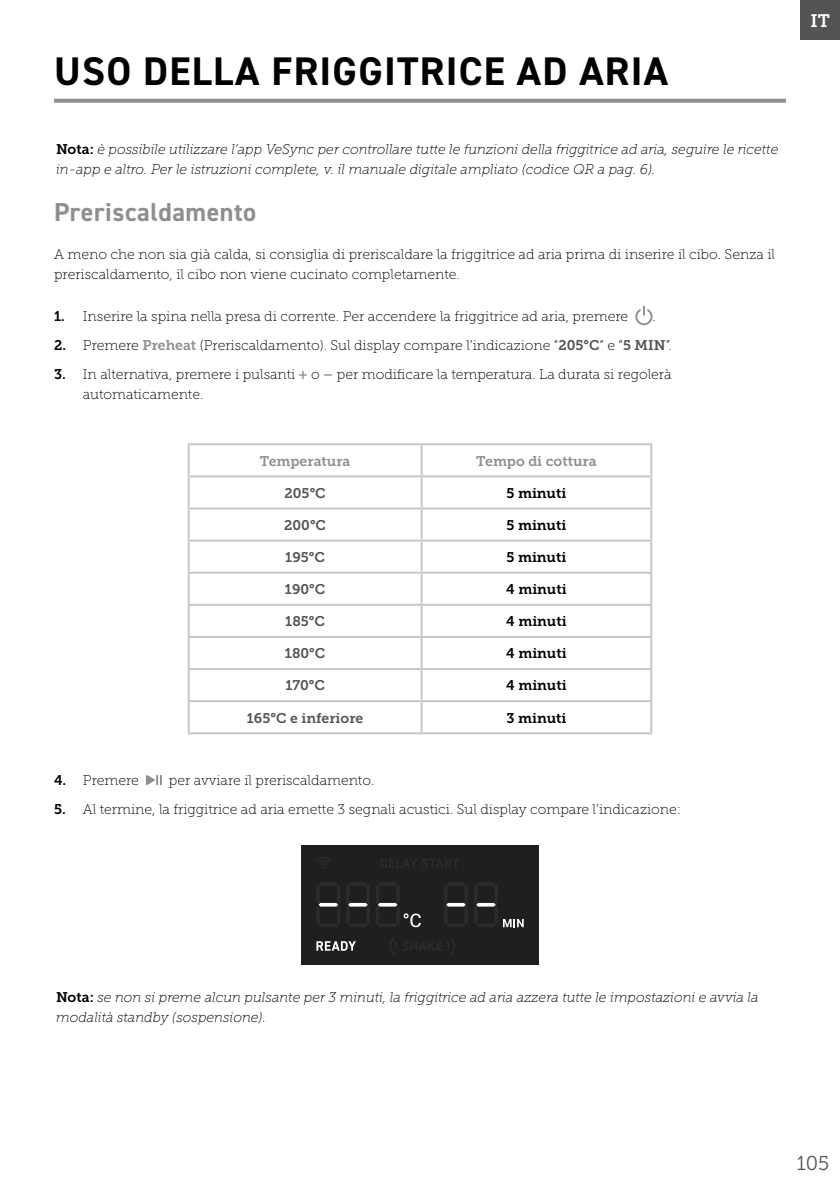
<style>
.page{position:relative;width:840px;height:1191px;background:#fff}
.page>*{position:absolute;margin:0;border:0;box-sizing:border-box;transform-origin:0 0}
.Section_Header{font:700 40px "DIN2014";letter-spacing:.03em;color:#000}
.Sub_Header{font:700 26px "DIN2014";letter-spacing:.02em;color:#8f8f8f}
.t1{font:20px "Museo Slab 300";color:#545454}
.t2{font:18px "Museo Slab 700";color:#fff}
.Support_Numbers{font:14px/20px "Museo Slab 100";color:#000}
.Note_Bullets{font:italic 14px/20px "Museo Slab 100";color:#000}
.Support_Text{font:14px "Museo Slab 700";color:#000}
.Support_Text-2{font:14px "Museo Slab 700";color:#545454}
.Support_Text-3{font:14px "Museo Slab 700";color:#8f8f8f}
.s1{font-family:"Museo Slab 700";font-style:normal}
.s2{font-family:"Museo Slab 700"}
.s3{font-family:"Museo Slab 700";color:#8f8f8f}
.s4{font-family:"Museo Slab 700";color:#545454}
</style>
<div class="page">
<div style="left:799px;top:0;width:40px;height:40px;background:#545454"></div>
<div style="left:301px;top:845px;width:237px;height:119px;background:#1f1f1f"></div>
<svg style="left:390px;top:938px;width:65px;height:16px"></svg>
<svg style="left:316px;top:857px;width:15px;height:11px"></svg>
<svg style="left:444px;top:883px;width:23px;height:44px"></svg>
<svg style="left:475px;top:883px;width:48px;height:44px"></svg>
<svg style="left:317px;top:883px;width:23px;height:44px"></svg>
<svg style="left:346px;top:883px;width:74px;height:44px"></svg>
<svg style="left:316px;top:941px;width:39px;height:9px"></svg>
<svg style="left:381px;top:859px;width:78px;height:8px"></svg>
<svg style="left:635px;top:306px;width:18px;height:20px"></svg>
<svg style="left:146px;top:775px;width:16px;height:10px"></svg>
<svg style="left:54px;top:99px;width:731px;height:4px;background:#979797"></svg>
<hr style="left:188px;top:443px;width:233px;height:2px;background:#c7c7c7">
<hr style="left:188px;top:445px;width:2px;height:30px;background:#c7c7c7">
<hr style="left:421px;top:443px;width:231px;height:2px;background:#c7c7c7">
<hr style="left:420px;top:445px;width:2px;height:30px;background:#c7c7c7">
<hr style="left:650px;top:445px;width:2px;height:30px;background:#c7c7c7">
<hr style="left:188px;top:477px;width:2px;height:30px;background:#c7c7c7">
<hr style="left:420px;top:477px;width:2px;height:30px;background:#c7c7c7">
<hr style="left:650px;top:477px;width:2px;height:30px;background:#c7c7c7">
<hr style="left:188px;top:507px;width:233px;height:2px;background:#c7c7c7">
<hr style="left:188px;top:509px;width:2px;height:30px;background:#c7c7c7">
<hr style="left:421px;top:507px;width:231px;height:2px;background:#c7c7c7">
<hr style="left:420px;top:509px;width:2px;height:30px;background:#c7c7c7">
<hr style="left:650px;top:509px;width:2px;height:30px;background:#c7c7c7">
<hr style="left:188px;top:539px;width:233px;height:2px;background:#c7c7c7">
<hr style="left:188px;top:541px;width:2px;height:31px;background:#c7c7c7">
<hr style="left:421px;top:539px;width:231px;height:2px;background:#c7c7c7">
<hr style="left:420px;top:541px;width:2px;height:31px;background:#c7c7c7">
<hr style="left:650px;top:541px;width:2px;height:31px;background:#c7c7c7">
<hr style="left:188px;top:572px;width:233px;height:2px;background:#c7c7c7">
<hr style="left:188px;top:574px;width:2px;height:30px;background:#c7c7c7">
<hr style="left:421px;top:572px;width:231px;height:2px;background:#c7c7c7">
<hr style="left:420px;top:574px;width:2px;height:30px;background:#c7c7c7">
<hr style="left:650px;top:574px;width:2px;height:30px;background:#c7c7c7">
<hr style="left:188px;top:604px;width:233px;height:2px;background:#c7c7c7">
<hr style="left:188px;top:606px;width:2px;height:30px;background:#c7c7c7">
<hr style="left:421px;top:604px;width:231px;height:2px;background:#c7c7c7">
<hr style="left:420px;top:606px;width:2px;height:30px;background:#c7c7c7">
<hr style="left:650px;top:606px;width:2px;height:30px;background:#c7c7c7">
<hr style="left:188px;top:636px;width:233px;height:2px;background:#c7c7c7">
<hr style="left:188px;top:638px;width:2px;height:30px;background:#c7c7c7">
<hr style="left:421px;top:636px;width:231px;height:2px;background:#c7c7c7">
<hr style="left:420px;top:638px;width:2px;height:30px;background:#c7c7c7">
<hr style="left:650px;top:638px;width:2px;height:30px;background:#c7c7c7">
<hr style="left:188px;top:668px;width:233px;height:2px;background:#c7c7c7">
<hr style="left:188px;top:670px;width:2px;height:30px;background:#c7c7c7">
<hr style="left:421px;top:668px;width:231px;height:2px;background:#c7c7c7">
<hr style="left:420px;top:670px;width:2px;height:30px;background:#c7c7c7">
<hr style="left:650px;top:670px;width:2px;height:30px;background:#c7c7c7">
<hr style="left:188px;top:700px;width:233px;height:2px;background:#c7c7c7">
<hr style="left:188px;top:702px;width:2px;height:30px;background:#c7c7c7">
<hr style="left:421px;top:700px;width:231px;height:2px;background:#c7c7c7">
<hr style="left:420px;top:702px;width:2px;height:30px;background:#c7c7c7">
<hr style="left:650px;top:702px;width:2px;height:30px;background:#c7c7c7">
<hr style="left:188px;top:732px;width:233px;height:2px;background:#c7c7c7">
<hr style="left:421px;top:732px;width:231px;height:2px;background:#c7c7c7">
<hr style="left:188px;top:475px;width:233px;height:2px;background:#c7c7c7">
<hr style="left:421px;top:475px;width:231px;height:2px;background:#c7c7c7">
<p class="Section_Header" style="left:54px;top:45px;width:615px">USO DELLA FRIGGITRICE AD ARIA</p>
<p class="Note_Bullets" style="left:56px;top:139px;width:723px"><span class="s1">Nota:</span> è possibile utilizzare l’app VeSync per controllare tutte le funzioni della friggitrice ad aria, seguire le ricette in-app e altro. Per le istruzioni complete, v. il manuale digitale ampliato (codice QR a pag. 6).</p>
<p class="Sub_Header" style="left:54px;top:195px;width:203px">Preriscaldamento</p>
<p class="Support_Numbers" style="left:54px;top:244px;width:722px">A meno che non sia già calda, si consiglia di preriscaldare la friggitrice ad aria prima di inserire il cibo. Senza il preriscaldamento, il cibo non viene cucinato completamente.</p>
<p class="Support_Numbers" style="left:54px;top:306px;width:575px"><span class="s2">1.</span> Inserire la spina nella presa di corrente. Per accendere la friggitrice ad aria, premere</p>
<p class="Support_Numbers" style="left:652px;top:306px;width:5px">.</p>
<p class="Support_Numbers" style="left:54px;top:335px;width:619px"><span class="s2">2.</span> Premere <span class="s3">Preheat</span> (Preriscaldamento). Sul display compare l’indicazione “<span class="s4">205°C</span>” e “<span class="s4">5 MIN</span>”.</p>
<p class="Support_Numbers" style="left:83px;top:364px;width:590px;text-indent:-29px"><span class="s2">3.</span> In alternativa, premere i pulsanti <span class="s3">+</span> o <span class="s3">–</span> per modificare la temperatura. La durata si regolerà automaticamente.</p>
<p class="Support_Text-3" style="left:260px;top:453px;width:92px">Temperatura</p>
<p class="Support_Text-3" style="left:476px;top:453px;width:122px">Tempo di cottura</p>
<p class="Support_Text-2" style="left:284px;top:485px;width:43px">205°C</p>
<p class="Support_Text" style="left:506px;top:485px;width:61px">5 minuti</p>
<p class="Support_Text-2" style="left:284px;top:517px;width:43px">200°C</p>
<p class="Support_Text" style="left:506px;top:517px;width:61px">5 minuti</p>
<p class="Support_Text-2" style="left:285px;top:549px;width:41px">195°C</p>
<p class="Support_Text" style="left:506px;top:549px;width:61px">5 minuti</p>
<p class="Support_Text-2" style="left:285px;top:581px;width:42px">190°C</p>
<p class="Support_Text" style="left:506px;top:581px;width:62px">4 minuti</p>
<p class="Support_Text-2" style="left:285px;top:613px;width:41px">185°C</p>
<p class="Support_Text" style="left:506px;top:613px;width:62px">4 minuti</p>
<p class="Support_Text-2" style="left:285px;top:645px;width:42px">180°C</p>
<p class="Support_Text" style="left:506px;top:645px;width:62px">4 minuti</p>
<p class="Support_Text-2" style="left:285px;top:677px;width:41px">170°C</p>
<p class="Support_Text" style="left:506px;top:677px;width:62px">4 minuti</p>
<p class="Support_Text-2" style="left:247px;top:709px;width:118px">165°C e inferiore</p>
<p class="Support_Text" style="left:506px;top:709px;width:61px">3 minuti</p>
<p class="Support_Numbers" style="left:54px;top:770px;width:86px"><span class="s2">4.</span> Premere</p>
<p class="Support_Numbers" style="left:169px;top:770px;width:207px">per avviare il preriscaldamento.</p>
<p class="Support_Numbers" style="left:54px;top:799px;width:628px"><span class="s2">5.</span> Al termine, la friggitrice ad aria emette 3 segnali acustici. Sul display compare l’indicazione:</p>
<p class="t2" style="left:810px;top:10px;width:21px">IT</p>
<p class="Note_Bullets" style="left:56px;top:987px;width:703px"><span class="s1">Nota:</span> se non si preme alcun pulsante per 3 minuti, la friggitrice ad aria azzera tutte le impostazioni e avvia la modalità standby (sospensione).</p>
<h3 class="t1" style="left:796px;top:1152px;width:34px">105</h3>
</div>
